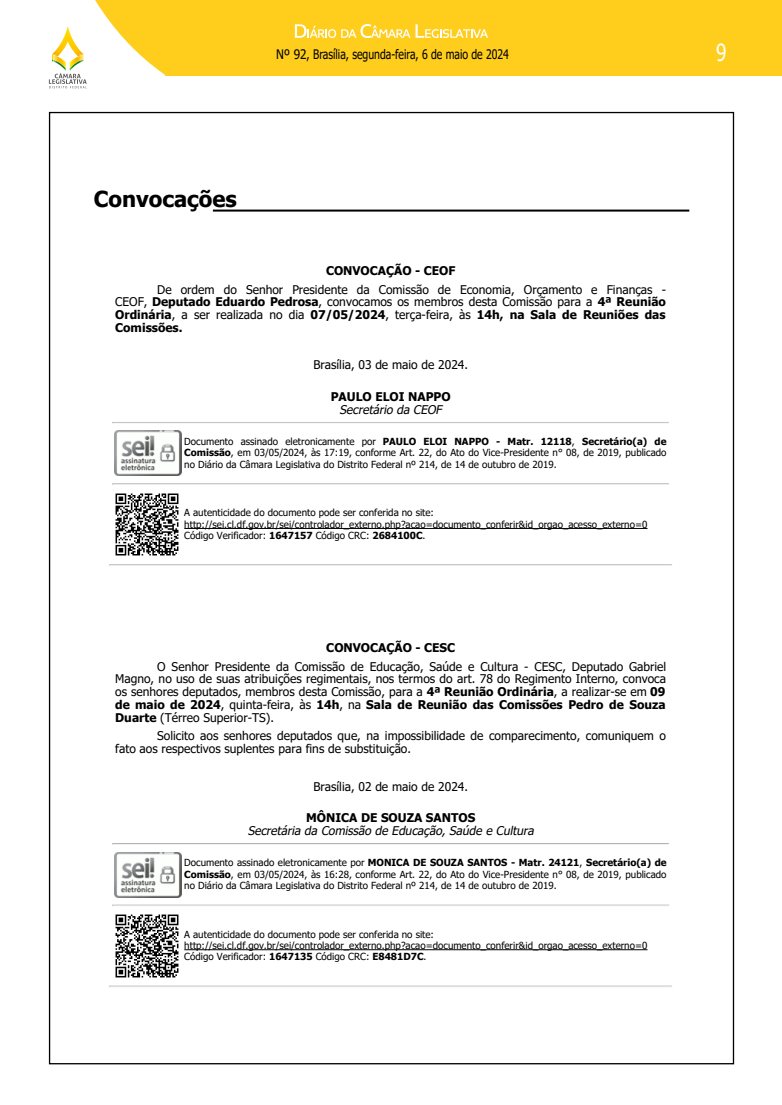
<style>
.page{position:relative;width:782px;height:1105px;background:#fff}
.page>*{position:absolute;margin:0;border:0;box-sizing:border-box;transform-origin:0 0}
.t1{font:23.6px "Tahoma";color:#fff;scale:.8 1}
.t2{font:700 22px "Tahoma";color:#000}
.t3{font:13.1px "Tahoma";color:#000;scale:.9 1}
.t4{font:12px/12.7px "Tahoma";color:#000;text-align:justify}
.t5{font:700 12px "Tahoma";color:#000}
.t6{font:italic 12px "Tahoma";color:#000}
.t7{font:9.8px/11.3px "Tahoma";color:#000;text-align:justify}
.s1{font-weight:700}
</style>
<div class="page">
<div style="left:0;top:0;width:781px;height:75px;background:#ffcd1c"></div>
<svg style="left:0;top:0;width:165px;height:89px"></svg>
<svg style="left:295px;top:24px;width:193px;height:14px"></svg>
<svg style="left:112px;top:422px;width:557px;height:2px"></svg>
<svg style="left:112px;top:483px;width:557px;height:2px"></svg>
<svg style="left:109px;top:564px;width:563px;height:2px"></svg>
<img style="left:114px;top:431px;width:67px;height:45px">
<img style="left:115px;top:493px;width:64px;height:63px">
<hr style="left:184px;top:528px;width:463px;height:1px;background:#000">
<svg style="left:112px;top:843px;width:557px;height:2px"></svg>
<svg style="left:112px;top:905px;width:557px;height:1px"></svg>
<svg style="left:109px;top:986px;width:563px;height:1px"></svg>
<img style="left:114px;top:852px;width:67px;height:45px">
<img style="left:115px;top:914px;width:64px;height:64px">
<hr style="left:184px;top:949px;width:463px;height:1px;background:#000">
<hr style="left:213px;top:210px;width:476px;height:2px;background:#000">
<h3 class="t3" style="left:276px;top:46px;width:260px">Nº 92, Brasília, segunda-feira, 6 de maio de 2024</h3>
<h1 class="t1" style="left:715px;top:36px;width:14px">9</h1>
<h2 class="t2" style="left:94px;top:183px;width:144px">Convocações</h2>
<p class="t5" style="left:326px;top:262px;width:131px">CONVOCAÇÃO - CEOF</p>
<p class="t4" style="left:115px;top:284px;width:552px;text-indent:42px">De ordem do Senhor Presidente da Comissão de Economia, Orçamento e Finanças - CEOF, <span class="s1">Deputado Eduardo Pedrosa</span>, convocamos os membros desta Comissão para a <span class="s1">4ª Reunião Ordinária</span>, a ser realizada no dia <span class="s1">07/05/2024</span>, terça-feira, às <span class="s1">14h, na Sala de Reuniões das Comissões.</span></p>
<p class="t4" style="left:313px;top:359px;width:156px">Brasília, 03 de maio de 2024.</p>
<p class="t5" style="left:330px;top:388px;width:121px">PAULO ELOI NAPPO</p>
<p class="t6" style="left:339px;top:401px;width:107px">Secretário da CEOF</p>
<p class="t7" style="left:184px;top:437px;width:483px">Documento assinado eletronicamente por <span class="s1">PAULO ELOI NAPPO - Matr. 12118</span>, <span class="s1">Secretário(a) de Comissão</span>, em 03/05/2024, às 17:19, conforme Art. 22, do Ato do Vice-Presidente n° 08, de 2019, publicado no Diário da Câmara Legislativa do Distrito Federal nº 214, de 14 de outubro de 2019.</p>
<p class="t7" style="left:184px;top:508px;width:464px;text-align:left">A autenticidade do documento pode ser conferida no site: http://sei.cl.df.gov.br/sei/controlador_externo.php?acao=documento_conferir&amp;id_orgao_acesso_externo=0<br>Código Verificador: <span class="s1">1647157</span> Código CRC: <span class="s1">2684100C</span>.</p>
<p class="t5" style="left:326px;top:639px;width:130px">CONVOCAÇÃO - CESC</p>
<p class="t4" style="left:115px;top:661px;width:552px;text-indent:42px">O Senhor Presidente da Comissão de Educação, Saúde e Cultura - CESC, Deputado Gabriel Magno, no uso de suas atribuições regimentais, nos termos do art. 78 do Regimento Interno, convoca os senhores deputados, membros desta Comissão, para a <span class="s1">4ª Reunião Ordinária</span>, a realizar-se em <span class="s1">09 de maio de 2024</span>, quinta-feira, às <span class="s1">14h</span>, na <span class="s1">Sala de Reunião das Comissões Pedro de Souza Duarte</span> (Térreo Superior-TS).</p>
<p class="t4" style="left:115px;top:730px;width:552px;text-indent:42px">Solicito aos senhores deputados que, na impossibilidade de comparecimento, comuniquem o fato aos respectivos suplentes para fins de substituição.</p>
<p class="t4" style="left:313px;top:781px;width:156px">Brasília, 02 de maio de 2024.</p>
<p class="t5" style="left:306px;top:809px;width:170px">MÔNICA DE SOUZA SANTOS</p>
<p class="t6" style="left:247px;top:823px;width:291px">Secretária da Comissão de Educação,Saúde e Cultura</p>
<p class="t7" style="left:184px;top:858px;width:483px">Documento assinado eletronicamente por <span class="s1">MONICA DE SOUZA SANTOS - Matr. 24121</span>, <span class="s1">Secretário(a) de Comissão</span>, em 03/05/2024, às 16:28, conforme Art. 22, do Ato do Vice-Presidente n° 08, de 2019, publicado no Diário da Câmara Legislativa do Distrito Federal nº 214, de 14 de outubro de 2019.</p>
<p class="t7" style="left:184px;top:929px;width:464px;text-align:left">A autenticidade do documento pode ser conferida no site: http://sei.cl.df.gov.br/sei/controlador_externo.php?acao=documento_conferir&amp;id_orgao_acesso_externo=0<br>Código Verificador: <span class="s1">1647135</span> Código CRC: <span class="s1">E8481D7C</span>.</p>
</div>
